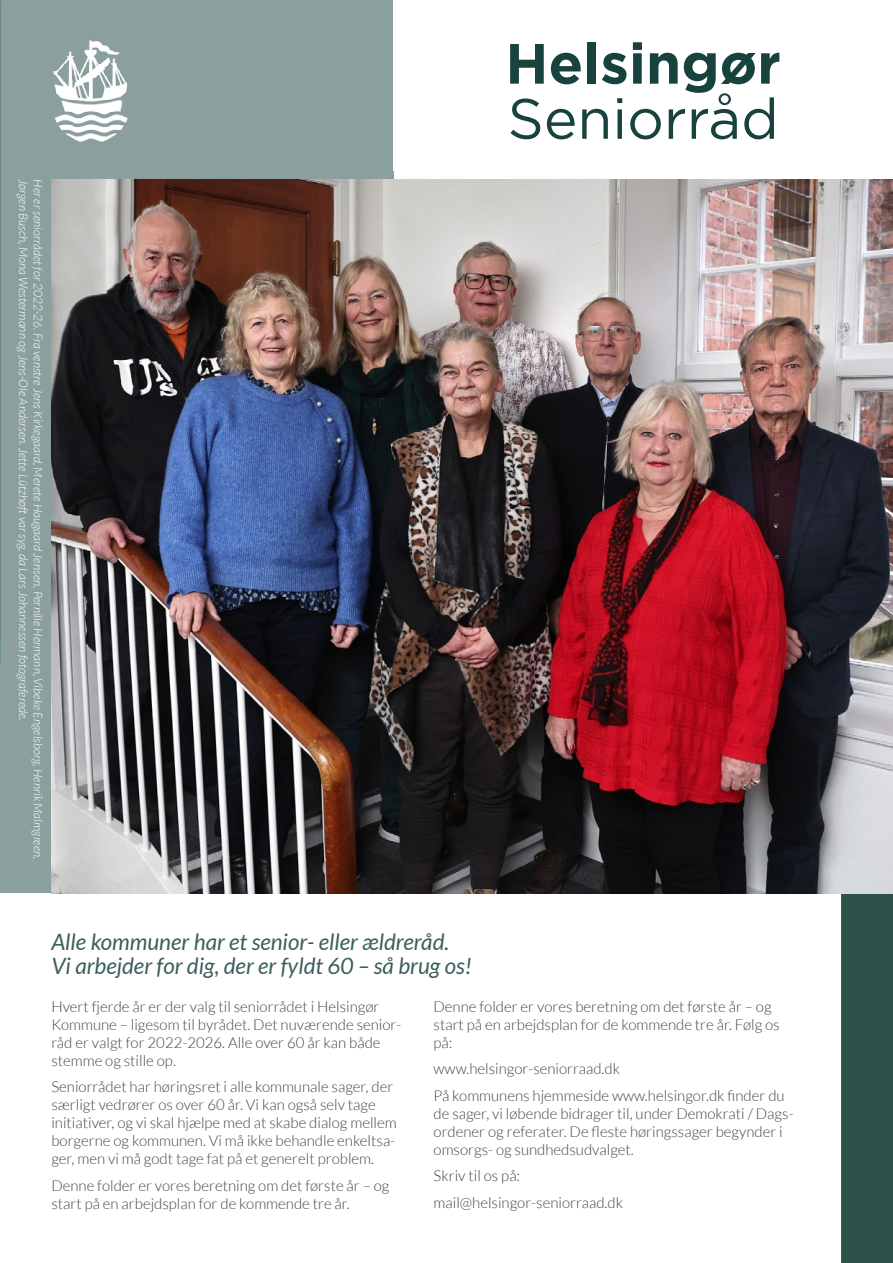
<style>
.page{position:relative;width:893px;height:1263px;background:#fff}
.page>*{position:absolute;margin:0;border:0;box-sizing:border-box;transform-origin:0 0}
.B1{font:700 56.7px "Gotham";color:#17423e}
.B1-2{font:56.7px "Gotham";color:#17423e}
.t1{font:italic 22.5px/23.5px "Lato";color:#17423e}
.t2{font:300 15px/18px "Lato";color:#231f20}
.t3{font:italic 300 12px "Lato";color:#fff}
</style>
<div class="page">
<div style="left:0;top:0;width:393px;height:932px;background:#8ba09e"></div>
<div style="left:0;top:893px;width:893px;height:370px;background:#fff"></div>
<div style="left:842px;top:893px;width:51px;height:370px;background:#2c514b"></div>
<img style="left:51px;top:179px;width:842px;height:714px">
<img style="left:53px;top:40px;width:75px;height:102px">
<p class="t3" style="left:30px;top:179px;width:543px;rotate:90deg">Jørgen Busch, Mona Westermann og Jens-Ole Andersen. Jette Lützhøft var syg, da Lars Johannessen fotograferede.</p>
<p class="t3" style="left:44px;top:179px;width:682px;rotate:90deg">Her er seniorrådet for 2022-26. Fra venstre Jens Kirkegaard, Merete Haugaard Jensen, Pernille Hermann, Vibeke Engelsborg, Henrik Malmgreen,</p>
<p class="B1" style="left:505px;top:26px;width:277px">Helsingør</p>
<p class="B1-2" style="left:507px;top:82px;width:273px">Seniorråd</p>
<h2 class="t1" style="left:51px;top:931px;width:422px">Alle kommuner har et senior- eller ældreråd.<br>Vi arbejder for dig, der er fyldt 60 – så brug os!</h2>
<p class="t2" style="left:51px;top:997px;width:352px">Hvert fjerde år er der valg til seniorrådet i Helsingør Kommune – ligesom til byrådet. Det nuværende senior&shy;råd er valgt for 2022-2026. Alle over 60 år kan både stemme og stille op.</p>
<p class="t2" style="left:51px;top:1078px;width:347px">Seniorrådet har høringsret i alle kommunale sager, der særligt vedrører os over 60 år. Vi kan også selv tage initiativer, og vi skal hjælpe med at skabe dialog mellem borgerne og kommunen. Vi må ikke behandle enkeltsa&shy;ger, men vi må godt tage fat på et generelt problem.</p>
<p class="t2" style="left:51px;top:1176px;width:339px">Denne folder er vores beretning om det første år – og start på en arbejdsplan for de kommende tre år.</p>
<p class="t2" style="left:434px;top:997px;width:348px">Denne folder er vores beretning om det første år – og start på en arbejdsplan for de kommende tre år. Følg os på:</p>
<p class="t2" style="left:434px;top:1056px;width:353px;line-height:26.5px">www.helsingor-seniorraad.dk<br>På kommunens hjemmeside www.helsingor.dk finder du</p>
<p class="t2" style="left:434px;top:1104px;width:362px">de sager, vi løbende bidrager til, under Demokrati / Dags&shy;ordener og referater. De fleste høringssager begynder i omsorgs- og sundhedsudvalget.</p>
<p class="t2" style="left:434px;top:1163px;width:191px;line-height:26.5px">Skriv til os på: mail@helsingor-seniorraad.dk</p>
</div>
